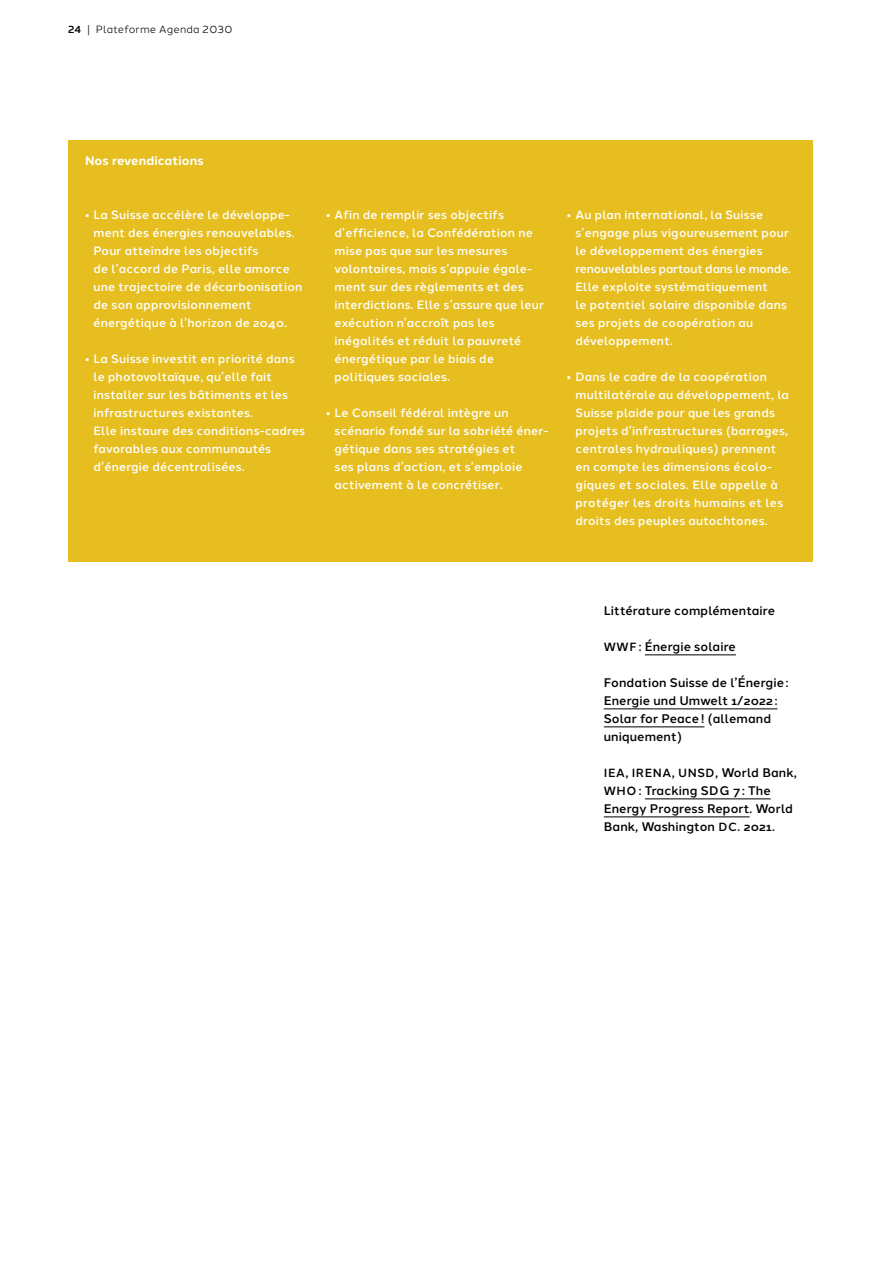
<style>
.page{position:relative;width:893px;height:1263px;background:#fff}
.page>*{position:absolute;margin:0;border:0;box-sizing:border-box;transform-origin:0 0}
._03_Weiterführende_S{font:500 12.45px/18px "Halcom";letter-spacing:.01em;color:#000}
._01_ForderungTitel-B{font:700 12.45px "Halcom";letter-spacing:.01em;color:#fff}
.t1{font:500 12px/18px "Halcom";letter-spacing:.02em;color:#fff}
.t2{font:10.5px "Halcom";letter-spacing:.02em;color:#000}
.s1{font-weight:500}
.s2{font-size:11.85px}
</style>
<div class="page">
<div style="left:68px;top:140px;width:744px;height:421px;background:#e6be1f"></div>
<hr style="left:645px;top:655px;width:91px;height:1px;background:#000">
<hr style="left:604px;top:709px;width:174px;height:1px;background:#000">
<hr style="left:604px;top:727px;width:100px;height:1px;background:#000">
<hr style="left:645px;top:799px;width:126px;height:1px;background:#000">
<hr style="left:604px;top:817px;width:146px;height:1px;background:#000">
<p class="t2" style="left:68px;top:21px;width:166px"><span class="s1">24</span> | Plateforme Agenda 2030</p>
<p class="_01_ForderungTitel-B" style="left:85px;top:151px;width:120px">Nos revendications</p>
<p class="t1" style="left:94px;top:205px;width:210px;text-indent:-9px">• La Suisse accélère le développe&shy;ment des énergies renouvelables.<br>Pour atteindre les objectifs<br>de l’accord de Paris, elle amorce une trajectoire de décarbonisation de son approvisionnement énergétique à l’horizon de 2040.</p>
<p class="t1" style="left:94px;top:349px;width:213px;text-indent:-9px">• La Suisse investit en priorité dans le photovoltaïque, qu’elle fait installer sur les bâtiments et les infrastructures existantes.<br>Elle -instaure des conditions-cadres favorables aux communautés d’énergie décentralisées.</p>
<p class="t1" style="left:334px;top:205px;width:211px;text-indent:-9px">• Afin de remplir ses objectifs d’efficience, la Confédération ne mise pas que sur les mesures volontaires, mais s’appuie égale&shy;ment sur des règlements et des interdictions. Elle s’assure que leur exécution n’accroît pas les inégalités et réduit la pauvreté énergétique par le biais de politiques sociales.</p>
<p class="t1" style="left:334px;top:403px;width:216px;text-indent:-9px">• Le Conseil fédéral intègre un scénario fondé sur la sobriété éner&shy;gétique dans ses stratégies et<br>ses plans d’action, et s’emploie activement à le concrétiser.</p>
<p class="t1" style="left:575px;top:205px;width:217px;text-indent:-9px">• Au plan international, la Suisse s’engage plus vigoureusement pour le développement des énergies renouvelables partout dans le monde.<br>Elle exploite systématiquement<br>le potentiel solaire disponible dans ses projets de coopération au développement.</p>
<p class="t1" style="left:575px;top:367px;width:215px;text-indent:-9px">• Dans le cadre de la coopération multilatérale au développement, la Suisse plaide pour que les grands projets d’infrastructures (barrages, centrales hydrauliques) prennent en compte les dimensions écolo&shy;giques et sociales. Elle appelle à protéger les droits humains et les droits des peuples autochtones.</p>
<p class="_03_Weiterführende_S" style="left:604px;top:601px;width:173px">Littérature complémentaire</p>
<p class="_03_Weiterführende_S" style="left:604px;top:637px;width:134px"><span class="s2">WWF</span> : Énergie solaire</p>
<p class="_03_Weiterführende_S" style="left:604px;top:673px;width:186px">Fondation Suisse de l’Énergie:<br>Energie und Umwelt 1/2022 :<br>Solar for Peace! (allemand uniquement)</p>
<p class="_03_Weiterführende_S" style="left:604px;top:763px;width:195px"><span class="s2">IEA</span>, <span class="s2">IRENA</span>, <span class="s2">UNSD</span>, World Bank,<br><span class="s2">WHO</span> : Tracking SDG 7 : The<br>Energy Progress Report. World<br>Bank, Washington <span class="s2">DC</span>. 2021.</p>
</div>
